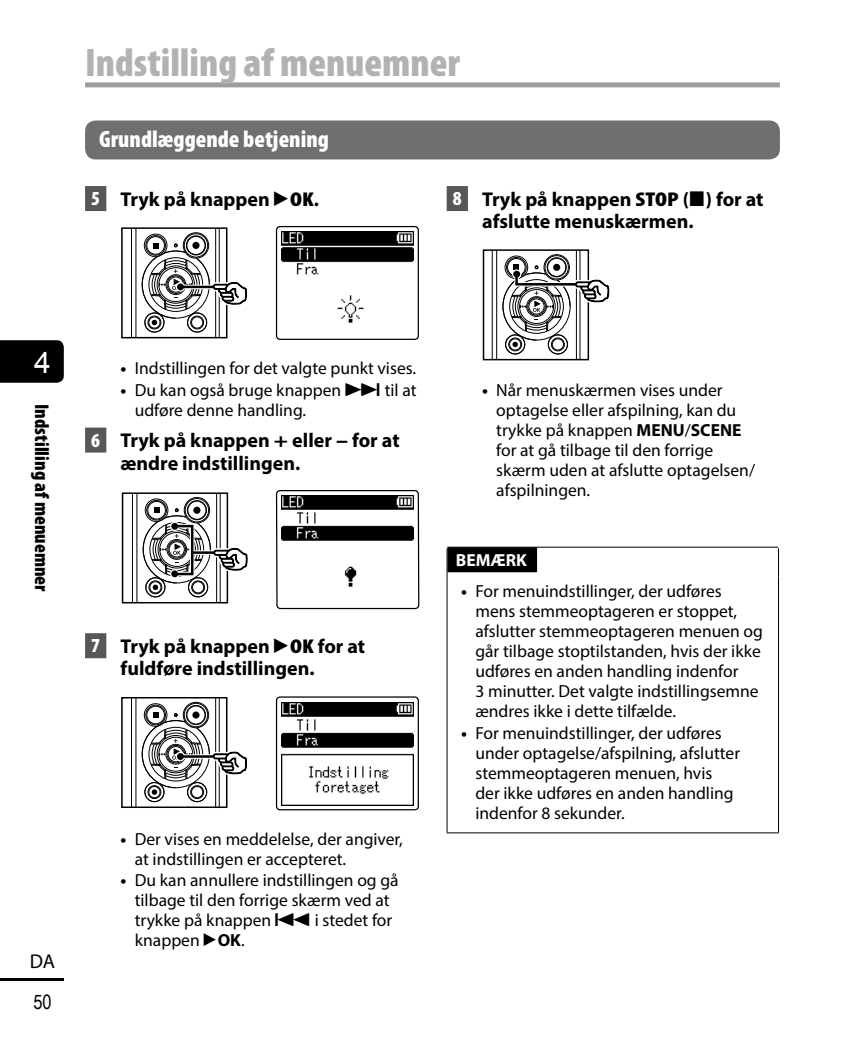
<style>
.page{position:relative;width:865px;height:1049px;background:#fff}
.page>*{position:absolute;margin:0;border:0;box-sizing:border-box;transform-origin:0 0}
.t1{font:900 condensed 40px "Myriad Pro";color:#b3b2b2}
.t2{font:30px "Arial";color:#fff}
.t3{font:900 condensed 23.75px "Myriad Pro";color:#fff}
.t4{font:700 20px/22.5px "Myriad Pro";color:#000}
.t5{font:900 condensed 20px "Myriad Pro";color:#000}
.t6{font:20px "Arial Narrow";color:#000}
.t7{font:20px "Myriad Pro";color:#000}
.t8{font:17.5px/20px "Myriad Pro";color:#000}
.t9{font:700 17.5px "Myriad Pro";color:#fff}
.s1{font-weight:900;font-stretch:condensed;color:#fff}
.s2{font-family:"AP Yakumono";font-weight:400}
.s3{font-weight:900;font-stretch:condensed}
.s4{font-weight:700}
.s5{font-family:"AP Yakumono"}
</style>
<div class="page">
<div style="left:0;top:340px;width:64px;height:43px;background:#000"></div>
<hr style="left:0;top:978px;width:64px;height:3px;background:#000">
<div style="left:85px;top:82px;width:695px;height:5px;background:#9d9d9c"></div>
<div style="left:85px;top:120px;width:695px;height:39px;background:#706f6f;border-radius:11px"></div>
<div style="left:85px;top:186px;width:21px;height:25px;background:#575756"></div>
<div style="left:85px;top:428px;width:21px;height:25px;background:#575756"></div>
<div style="left:85px;top:633px;width:21px;height:25px;background:#575756"></div>
<hr style="left:215px;top:228px;width:1px;height:110px;background:#000">
<hr style="left:219px;top:228px;width:1px;height:110px;background:#000">
<hr style="left:135px;top:228px;width:1px;height:110px;background:#000">
<hr style="left:131px;top:228px;width:1px;height:110px;background:#000">
<div style="left:144px;top:313px;width:20px;height:19px;border:1px solid #000;border-radius:50%"></div>
<div style="left:145px;top:313px;width:19px;height:19px;border:1px solid #000;border-radius:50%"></div>
<div style="left:148px;top:317px;width:12px;height:11px;border:1px solid #000;border-radius:50%"></div>
<div style="left:187px;top:313px;width:20px;height:19px;border:1px solid #000;border-radius:50%"></div>
<div style="left:191px;top:317px;width:12px;height:11px;border:1px solid #000;border-radius:50%"></div>
<div style="left:148px;top:316px;width:13px;height:13px;border:1px solid #000;border-radius:50%"></div>
<div style="left:190px;top:316px;width:14px;height:13px;border:1px solid #000;border-radius:50%"></div>
<div style="left:121px;top:227px;width:106px;height:111px;border:2px solid #000"></div>
<svg style="left:141px;top:227px;width:106px;height:98px"></svg>
<hr style="left:182px;top:286px;width:31px;height:2px;background:#000">
<img style="left:281px;top:232px;width:133px;height:91px">
<div style="left:276px;top:226px;width:143px;height:114px;border:1px solid #000;border-radius:4px"></div>
<hr style="left:216px;top:493px;width:1px;height:110px;background:#000">
<hr style="left:220px;top:493px;width:1px;height:110px;background:#000">
<hr style="left:136px;top:493px;width:1px;height:110px;background:#000">
<hr style="left:132px;top:493px;width:1px;height:110px;background:#000">
<div style="left:145px;top:577px;width:20px;height:20px;border:1px solid #000;border-radius:50%"></div>
<div style="left:149px;top:581px;width:12px;height:12px;border:1px solid #000;border-radius:50%"></div>
<div style="left:188px;top:577px;width:20px;height:20px;border:1px solid #000;border-radius:50%"></div>
<div style="left:192px;top:581px;width:12px;height:12px;border:1px solid #000;border-radius:50%"></div>
<div style="left:149px;top:580px;width:13px;height:14px;border:1px solid #000;border-radius:50%"></div>
<div style="left:191px;top:580px;width:14px;height:14px;border:1px solid #000;border-radius:50%"></div>
<div style="left:122px;top:492px;width:106px;height:111px;border:2px solid #000"></div>
<svg style="left:142px;top:492px;width:106px;height:98px"></svg>
<svg style="left:193px;top:550px;width:18px;height:5px"></svg>
<hr style="left:192px;top:551px;width:22px;height:3px;background:#000">
<div style="left:176px;top:525px;width:17px;height:50px;border:2px solid #000"></div>
<img style="left:281px;top:496px;width:133px;height:91px">
<div style="left:276px;top:490px;width:143px;height:119px;border:1px solid #000;border-radius:4px"></div>
<hr style="left:215px;top:698px;width:1px;height:109px;background:#000">
<hr style="left:219px;top:698px;width:1px;height:109px;background:#000">
<hr style="left:135px;top:698px;width:1px;height:109px;background:#000">
<hr style="left:131px;top:698px;width:1px;height:109px;background:#000">
<div style="left:144px;top:782px;width:20px;height:20px;border:1px solid #000;border-radius:50%"></div>
<div style="left:145px;top:782px;width:19px;height:20px;border:1px solid #000;border-radius:50%"></div>
<div style="left:148px;top:786px;width:12px;height:12px;border:1px solid #000;border-radius:50%"></div>
<div style="left:187px;top:782px;width:20px;height:20px;border:1px solid #000;border-radius:50%"></div>
<div style="left:191px;top:786px;width:12px;height:12px;border:1px solid #000;border-radius:50%"></div>
<div style="left:148px;top:785px;width:13px;height:14px;border:1px solid #000;border-radius:50%"></div>
<div style="left:190px;top:785px;width:14px;height:14px;border:1px solid #000;border-radius:50%"></div>
<div style="left:121px;top:697px;width:106px;height:111px;border:2px solid #000"></div>
<svg style="left:141px;top:697px;width:106px;height:98px"></svg>
<hr style="left:182px;top:755px;width:31px;height:3px;background:#000">
<img style="left:281px;top:702px;width:133px;height:103px">
<div style="left:276px;top:696px;width:143px;height:114px;border:1px solid #000;border-radius:4px"></div>
<div style="left:446px;top:186px;width:22px;height:25px;background:#575756"></div>
<hr style="left:576px;top:250px;width:1px;height:110px;background:#000">
<hr style="left:579px;top:250px;width:1px;height:110px;background:#000">
<hr style="left:496px;top:250px;width:1px;height:110px;background:#000">
<hr style="left:492px;top:250px;width:1px;height:110px;background:#000">
<div style="left:505px;top:335px;width:20px;height:19px;border:1px solid #000;border-radius:50%"></div>
<div style="left:509px;top:338px;width:12px;height:12px;border:1px solid #000;border-radius:50%"></div>
<div style="left:548px;top:334px;width:20px;height:20px;border:1px solid #000;border-radius:50%"></div>
<div style="left:548px;top:335px;width:19px;height:19px;border:1px solid #000;border-radius:50%"></div>
<div style="left:552px;top:338px;width:12px;height:12px;border:1px solid #000;border-radius:50%"></div>
<div style="left:508px;top:338px;width:14px;height:13px;border:1px solid #000;border-radius:50%"></div>
<div style="left:551px;top:338px;width:13px;height:13px;border:1px solid #000;border-radius:50%"></div>
<div style="left:483px;top:249px;width:106px;height:111px;border:2px solid #000"></div>
<svg style="left:502px;top:249px;width:108px;height:98px"></svg>
<svg style="left:446px;top:548px;width:1px;height:29px"></svg>
<svg style="left:778px;top:548px;width:1px;height:29px"></svg>
<hr style="left:446px;top:577px;width:1px;height:255px;background:#000">
<hr style="left:778px;top:577px;width:1px;height:255px;background:#000">
<hr style="left:446px;top:832px;width:333px;height:1px;background:#000">
<hr style="left:447px;top:547px;width:331px;height:1px;background:#000">
<div style="left:447px;top:547px;width:90px;height:25px;background:#000"></div>
<h1 class="t1" style="left:85px;top:40px;width:376px">Indstilling af menuemner</h1>
<h3 class="t3" style="left:99px;top:126px;width:231px">Grundlæggende betjening</h3>
<p class="t4" style="left:91px;top:187px;width:229px"><span class="s1">5</span> Tryk på knappen <span class="s2">`</span><span class="s3">OK</span>.</p>
<p class="t4" style="left:482px;top:187px;width:283px;text-indent:-29px"><span class="s1">8</span> Tryk på knappen <span class="s3">STOP</span> (<span class="s2">4</span>) for at afslutte menuskærmen.</p>
<h2 class="t2" style="left:34px;top:343px;width:18px">4</h2>
<p class="t5" style="left:53px;top:404px;width:189px;rotate:90deg">Indstilling af menuemner</p>
<p class="t8" style="left:120px;top:358px;width:297px"><span class="s4">•</span> Indstillingen for det valgte punkt vises.</p>
<p class="t8" style="left:135px;top:380px;width:283px;text-indent:-14px"><span class="s4">•</span> Du kan også bruge knappen <span class="s5">9</span> til at udføre denne handling.</p>
<p class="t4" style="left:120px;top:429px;width:281px;text-indent:-29px"><span class="s1">6</span> Tryk på knappen <span class="s3">+</span> eller <span class="s3">–</span> for at ændre indstillingen.</p>
<p class="t4" style="left:120px;top:634px;width:246px;text-indent:-29px"><span class="s1">7</span> Tryk på knappen <span class="s2">`</span><span class="s3">OK</span> for at fuldføre indstillingen.</p>
<p class="t7" style="left:30px;top:948px;width:27px">DA</p>
<p class="t6" style="left:33px;top:988px;width:20px">50</p>
<p class="t8" style="left:135px;top:828px;width:270px;text-indent:-14px"><span class="s4">•</span> Der vises en meddelelse, der angiver, at indstillingen er accepteret.</p>
<p class="t8" style="left:135px;top:870px;width:265px;text-indent:-14px"><span class="s4">•</span> Du kan annullere indstillingen og gå tilbage til den forrige skærm ved at trykke på knappen <span class="s5">0</span> i stedet for knappen <span class="s5">`</span><span class="s4">OK</span>.</p>
<p class="t8" style="left:496px;top:380px;width:260px;text-indent:-14px"><span class="s4">•</span> Når menuskærmen vises under optagelse eller afspilning, kan du trykke på knappen <span class="s4">MENU</span>/<span class="s4">SCENE </span>for at gå tilbage til den forrige skærm uden at afslutte optagelsen/ afspilningen.</p>
<p class="t9" style="left:456px;top:549px;width:72px">BEMÆRK</p>
<p class="t8" style="left:475px;top:581px;width:289px;text-indent:-14px"><span class="s4">•</span> For menuindstillinger, der udføres mens stemmeoptageren er stoppet, afslutter stemmeoptageren menuen og går tilbage stoptilstanden, hvis der ikke udføres en anden handling indenfor<br>3 minutter. Det valgte indstillingsemne ændres ikke i dette tilfælde.</p>
<p class="t8" style="left:475px;top:722px;width:266px;text-indent:-14px"><span class="s4">•</span> For menuindstillinger, der udføres under optagelse/afspilning, afslutter stemmeoptageren menuen, hvis der ikke udføres en anden handling indenfor 8 sekunder.</p>
</div>
